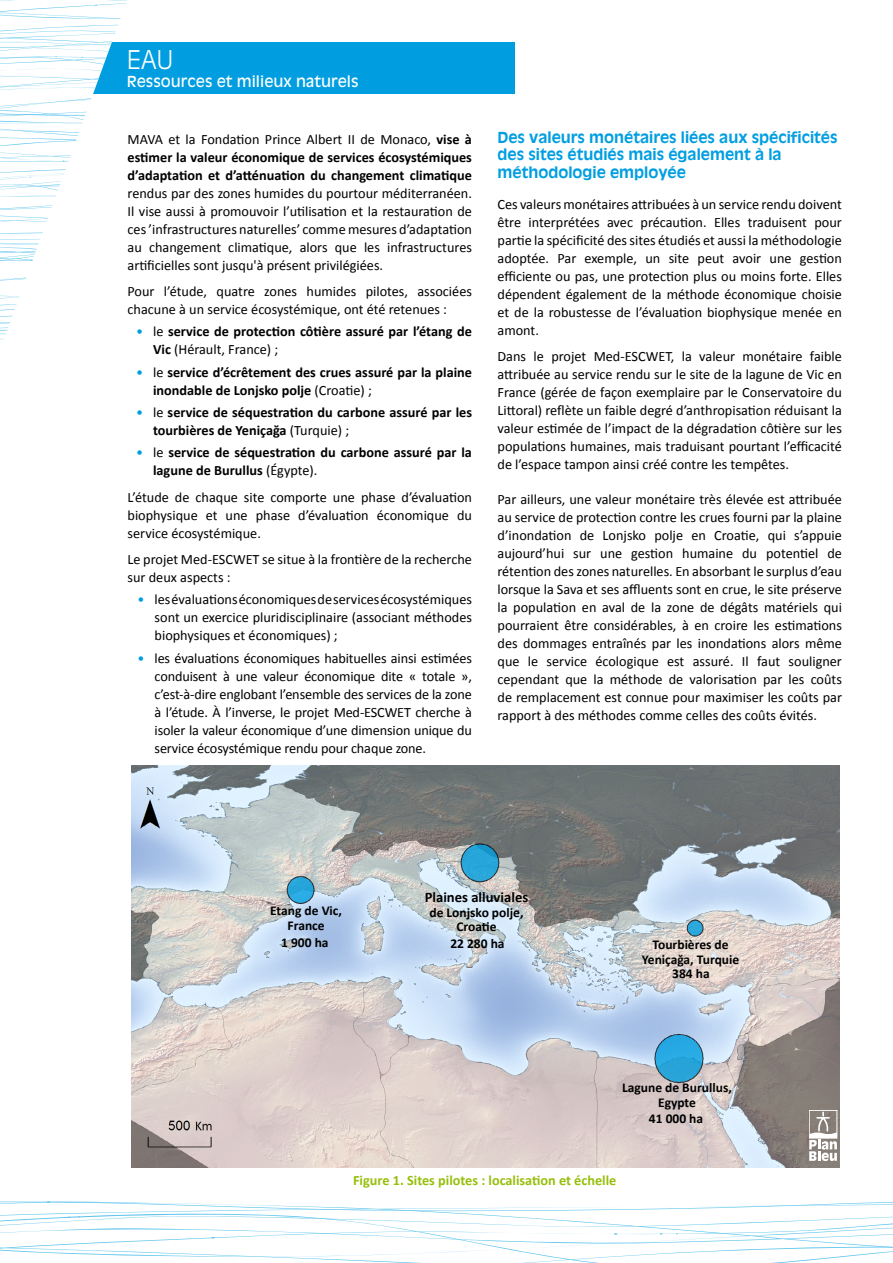
<style>
.page{position:relative;width:893px;height:1263px;background:#fff}
.page>*{position:absolute;margin:0;border:0;box-sizing:border-box;transform-origin:0 0}
.t1{font:300 25.5px "Antique Olive Std";color:#fff}
.t2{font:700 15px/16.5px "Antique Olive Std";color:#009ee0}
.t3{font:15px "Antique Olive Std";color:#fff}
.t4{font:700 14.7px "Calibri";color:#000}
.t5{font:14.25px/18px "Calibri";color:#000;text-align:justify}
.t6{font:700 14.25px/18px "Calibri";color:#000}
.t7{font:700 14.25px "Calibri";color:#97bf0d}
.t8{font:700 13.5px/14.7px "Calibri";color:#000;text-align:center}
.s1{font-weight:400}
.s2{font-weight:400;color:#009ee0}
.s3{color:#009ee0}
</style>
<div class="page">
<div style="left:61px;top:43px;width:453px;height:51px;background:#009ee0"></div>
<svg style="left:0;top:0;width:135px;height:340px"></svg>
<svg style="left:71px;top:172px;width:9px;height:3px"></svg>
<svg style="left:0;top:1201px;width:893px;height:62px"></svg>
<img style="left:131px;top:765px;width:709px;height:402px">
<div style="left:809px;top:1110px;width:28px;height:28px;border:1px solid #fff"></div>
<svg style="left:809px;top:1111px;width:28px;height:50px"></svg>
<h1 class="t1" style="left:127px;top:45px;width:48px">EAU</h1>
<p class="t3" style="left:127px;top:73px;width:233px">Ressources et milieux naturels</p>
<p class="t6" style="left:128px;top:130px;width:346px;text-align:justify"><span class="s1">MAVA et la Fondation Prince Albert II de Monaco,</span> vise à estimer la valeur économique de services écosystémiques d’adaptation et d’atténuation du changement climatique</p>
<p class="t5" style="left:128px;top:184px;width:346px">rendus par des zones humides du pourtour méditerranéen.<br>Il vise aussi à promouvoir l’utilisation et la restauration de ces ’infrastructures naturelles’ comme mesures d’adaptation au changement climatique, alors que les infrastructures artificielles sont jusqu'à présent privilégiées.</p>
<p class="t5" style="left:128px;top:282px;width:346px">Pour l’étude, quatre zones humides pilotes, associées chacune à un service écosystémique, ont été retenues :</p>
<p class="t6" style="left:153px;top:323px;width:320px;text-indent:-17px"><span class="s2">•</span> <span class="s1">le</span> service de protection côtière assuré par l’étang de<br>Vic <span class="s1">(Hérault, France) ;</span></p>
<p class="t6" style="left:153px;top:363px;width:320px;text-indent:-17px"><span class="s2">•</span> <span class="s1">le</span> service d’écrêtement des crues assuré par la plaine inondable de Lonjsko polje <span class="s1">(Croatie) ;</span></p>
<p class="t6" style="left:153px;top:403px;width:320px;text-indent:-17px"><span class="s2">•</span> <span class="s1">le</span> service de séquestration du carbone assuré par les tourbières de Yeniçağa <span class="s1">(Turquie) ;</span></p>
<p class="t6" style="left:153px;top:443px;width:320px;text-indent:-17px"><span class="s2">•</span> <span class="s1">le</span> service de séquestration du carbone assuré par la lagune de Burullus <span class="s1">(Égypte).</span></p>
<p class="t5" style="left:128px;top:488px;width:346px">L’étude de chaque site comporte une phase d’évaluation biophysique et une phase d’évaluation économique du service écosystémique.</p>
<p class="t5" style="left:128px;top:550px;width:346px">Le projet Med-ESCWET se situe à la frontière de la recherche sur deux aspects :</p>
<p class="t5" style="left:155px;top:591px;width:319px;text-indent:-17px"><span class="s3">•</span> les évaluations économiques de services écosystémiques sont un exercice pluridisciplinaire (associant méthodes biophysiques et économiques) ;</p>
<p class="t5" style="left:155px;top:649px;width:319px;text-indent:-17px"><span class="s3">•</span> les évaluations économiques habituelles ainsi estimées conduisent à une valeur économique dite « totale », c’est-à-dire englobant l’ensemble des services de la zone à l’étude. À l’inverse, le projet Med-ESCWET cherche à isoler la valeur économique d’une dimension unique du service écosystémique rendu pour chaque zone.</p>
<p class="t2" style="left:497px;top:130px;width:342px">Des valeurs monétaires liées aux spécificités des sites étudiés mais également à la</p>
<p class="t2" style="left:497px;top:164px;width:190px">méthodologie employée</p>
<p class="t5" style="left:497px;top:195px;width:346px">Ces valeurs monétaires attribuées à un service rendu doivent être interprétées avec précaution. Elles traduisent pour partie la spécificité des sites étudiés et aussi la méthodologie adoptée. Par exemple, un site peut avoir une gestion efficiente ou pas, une protection plus ou moins forte. Elles dépendent également de la méthode économique choisie et de la robustesse de l’évaluation biophysique menée en amont.</p>
<p class="t5" style="left:497px;top:347px;width:346px">Dans le projet Med-ESCWET, la valeur monétaire faible attribuée au service rendu sur le site de la lagune de Vic en France (gérée de façon exemplaire par le Conservatoire du Littoral) reflète un faible degré d’anthropisation réduisant la valeur estimée de l’impact de la dégradation côtière sur les populations humaines, mais traduisant pourtant l’efficacité de l’espace tampon ainsi créé contre les tempêtes.</p>
<p class="t5" style="left:497px;top:490px;width:346px">Par ailleurs, une valeur monétaire très élevée est attribuée au service de protection contre les crues fourni par la plaine d’inondation de Lonjsko polje en Croatie, qui s’appuie aujourd’hui sur une gestion humaine du potentiel de rétention des zones naturelles. En absorbant le surplus d’eau lorsque la Sava et ses affluents sont en crue, le site préserve la population en aval de la zone de dégâts matériels qui pourraient être considérables, à en croire les estimations des dommages entraînés par les inondations alors même que le service écologique est assuré. Il faut souligner cependant que la méthode de valorisation par les coûts de remplacement est connue pour maximiser les coûts par rapport à des méthodes comme celles des coûts évités.</p>
<p class="t8" style="left:270px;top:903px;width:73px">Etang de Vic,<br>France</p>
<p class="t4" style="left:425px;top:888px;width:105px">Plaines alluviales</p>
<p class="t8" style="left:429px;top:905px;width:96px">de Lonjsko polje,<br>Croatie</p>
<p class="t8" style="left:281px;top:935px;width:49px">1 900 ha</p>
<p class="t8" style="left:450px;top:936px;width:56px">22 280 ha</p>
<p class="t8" style="left:642px;top:937px;width:99px">Tourbières de<br>Yeniçağa, Turquie</p>
<p class="t8" style="left:672px;top:966px;width:39px">384 ha</p>
<p class="t8" style="left:622px;top:1080px;width:111px">Lagune de Burullus,<br>Egypte</p>
<p class="t8" style="left:649px;top:1111px;width:56px">41 000 ha</p>
<p class="t7" style="left:353px;top:1171px;width:265px">Figure 1. Sites pilotes : localisation et échelle</p>
</div>
